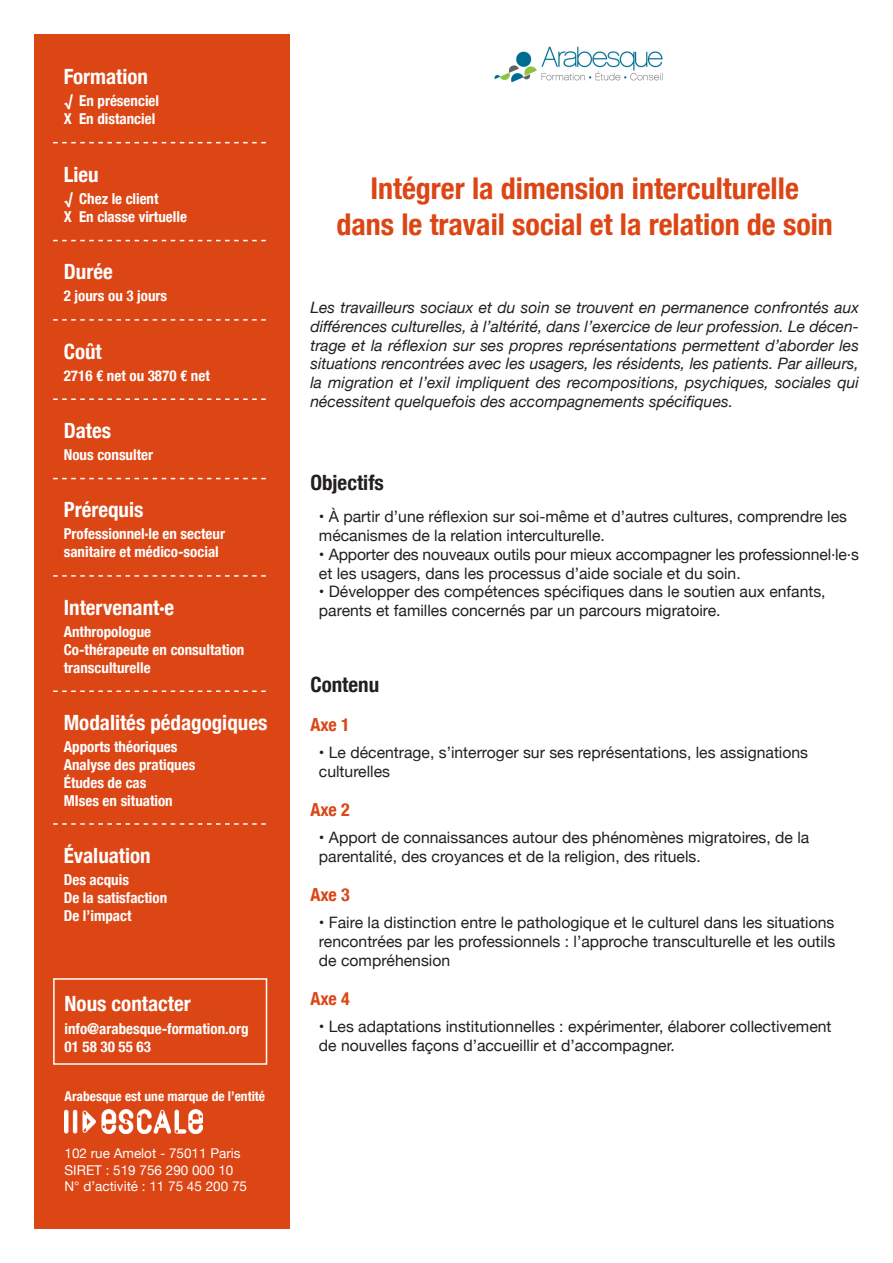
<style>
.page{position:relative;width:893px;height:1263px;background:#fff}
.page>*{position:absolute;margin:0;border:0;box-sizing:border-box;transform-origin:0 0}
.titre_orange{font:700 condensed 30px "Helvetica Neue";color:#dc4514}
.cartouche-titre{font:700 condensed 21px "Helvetica Neue";color:#fff}
.txt_titre-objectif{font:700 condensed 21px "Helvetica Neue";color:#231f20}
.txt_titre_contenu{font:700 condensed 21px "Helvetica Neue";color:#231f20}
.txt_axes{font:700 condensed 18px "Helvetica Neue";letter-spacing:-.005em;color:#dc4514}
.txt_courant_2{font:15.75px/18.9px "Helvetica Neue";color:#231f20}
.txt_courant-intro{font:italic 15.75px/18.9px "Helvetica Neue";color:#231f20;text-align:justify}
.cartouche{font:700 condensed 15px/18px "Helvetica Neue";color:#fff}
.adresse-blanc{font:13.5px "Helvetica Neue";color:#fff}
.adresse-blanc-2{font:700 condensed 13.5px "Helvetica Neue";color:#fff}
</style>
<div class="page">
<div style="left:34px;top:34px;width:255px;height:1195px;background:#dc4514"></div>
<svg style="left:53px;top:142px;width:213px;height:1px"></svg>
<svg style="left:53px;top:240px;width:213px;height:1px"></svg>
<svg style="left:53px;top:319px;width:213px;height:2px"></svg>
<svg style="left:53px;top:398px;width:213px;height:2px"></svg>
<svg style="left:53px;top:478px;width:213px;height:1px"></svg>
<svg style="left:53px;top:575px;width:213px;height:2px"></svg>
<svg style="left:53px;top:690px;width:213px;height:2px"></svg>
<svg style="left:53px;top:823px;width:213px;height:2px"></svg>
<img style="left:494px;top:46px;width:169px;height:37px">
<img style="left:65px;top:1109px;width:137px;height:25px">
<div style="left:53px;top:978px;width:214px;height:87px;border:2px solid #fff"></div>
<p class="cartouche-titre" style="left:64px;top:59px;width:86px">Formation</p>
<p class="cartouche" style="left:79px;top:91px;width:81px">En présenciel</p>
<p class="cartouche" style="left:64px;top:109px;width:93px">X En distanciel</p>
<p class="cartouche-titre" style="left:64px;top:157px;width:36px">Lieu</p>
<p class="cartouche" style="left:79px;top:189px;width:81px">Chez le client</p>
<p class="cartouche" style="left:64px;top:207px;width:125px">X En classe virtuelle</p>
<p class="cartouche-titre" style="left:64px;top:254px;width:50px">Durée</p>
<p class="cartouche" style="left:64px;top:286px;width:105px">2 jours ou 3 jours</p>
<p class="cartouche-titre" style="left:64px;top:334px;width:40px">Coût</p>
<p class="cartouche" style="left:64px;top:365px;width:148px">2716 € net ou 3870 € net</p>
<p class="cartouche-titre" style="left:64px;top:413px;width:49px">Dates</p>
<p class="cartouche" style="left:64px;top:445px;width:91px">Nous consulter</p>
<p class="cartouche-titre" style="left:64px;top:492px;width:81px">Prérequis</p>
<p class="cartouche" style="left:64px;top:524px;width:163px">Professionnel·le en secteur</p>
<p class="cartouche" style="left:64px;top:542px;width:157px">sanitaire et médico-social</p>
<p class="cartouche-titre" style="left:64px;top:590px;width:112px">Intervenant·e</p>
<p class="cartouche" style="left:64px;top:621px;width:89px">Anthropologue</p>
<p class="cartouche" style="left:64px;top:639px;width:182px">Co-thérapeute en consultation transculturelle</p>
<p class="cartouche-titre" style="left:64px;top:705px;width:205px">Modalités pédagogiques</p>
<p class="cartouche" style="left:64px;top:736px;width:115px">Apports théoriques</p>
<p class="cartouche" style="left:64px;top:754px;width:133px">Analyse des pratiques</p>
<p class="cartouche" style="left:64px;top:772px;width:84px">Études de cas</p>
<p class="cartouche" style="left:64px;top:790px;width:111px">MIses en situation</p>
<p class="cartouche-titre" style="left:64px;top:838px;width:89px">Évaluation</p>
<p class="cartouche" style="left:64px;top:869px;width:67px">Des acquis</p>
<p class="cartouche" style="left:64px;top:887px;width:105px">De la satisfaction</p>
<p class="cartouche" style="left:64px;top:905px;width:69px">De l’impact</p>
<p class="cartouche-titre" style="left:65px;top:986px;width:128px">Nous contacter</p>
<p class="cartouche" style="left:65px;top:1018px;width:186px">info@arabesque-formation.org</p>
<p class="cartouche" style="left:65px;top:1036px;width:88px">01 58 30 55 63</p>
<p class="adresse-blanc-2" style="left:65px;top:1085px;width:202px">Arabesque est une marque de l’entité</p>
<p class="adresse-blanc" style="left:65px;top:1144px;width:178px">102 rue Amelot - 75011 Paris</p>
<p class="adresse-blanc" style="left:65px;top:1160px;width:170px">SIRET : 519 756 290 000 10</p>
<p class="adresse-blanc" style="left:65px;top:1176px;width:184px">N° d’activité : 11 75 45 200 75</p>
<p class="titre_orange" style="left:370px;top:163px;width:430px">Intégrer la dimension interculturelle</p>
<p class="titre_orange" style="left:336px;top:199px;width:498px">dans le travail social et la relation de soin</p>
<p class="txt_courant-intro" style="left:310px;top:299px;width:550px">Les travailleurs sociaux et du soin se trouvent en permanence confrontés aux différences culturelles, à l’altérité, dans l’exercice de leur profession. Le décen&shy;trage et la réflexion sur ses propres représentations permettent d’aborder les situations rencontrées avec les usagers, les résidents, les patients. Par ailleurs, la migration et l’exil impliquent des recompositions, psychiques, sociales qui nécessitent quelquefois des accompagnements spécifiques.</p>
<p class="txt_titre-objectif" style="left:310px;top:465px;width:75px">Objectifs</p>
<p class="txt_courant_2" style="left:319px;top:508px;width:530px">• À partir d’une réflexion sur soi-même et d’autres cultures, comprendre les mécanismes de la relation interculturelle.</p>
<p class="txt_courant_2" style="left:319px;top:545px;width:542px">• Apporter des nouveaux outils pour mieux accompagner les professionnel·le·s et les usagers, dans les processus d’aide sociale et du soin.</p>
<p class="txt_courant_2" style="left:319px;top:583px;width:508px">• Développer des compétences spécifiques dans le soutien aux enfants, parents et familles concernés par un parcours migratoire.</p>
<p class="txt_titre_contenu" style="left:310px;top:667px;width:70px">Contenu</p>
<p class="txt_axes" style="left:310px;top:709px;width:41px">Axe 1</p>
<p class="txt_courant_2" style="left:319px;top:744px;width:491px">• Le décentrage, s’interroger sur ses représentations, les assignations</p>
<p class="txt_courant_2" style="left:319px;top:763px;width:73px">culturelles</p>
<p class="txt_axes" style="left:310px;top:794px;width:41px">Axe 2</p>
<p class="txt_courant_2" style="left:319px;top:829px;width:492px">• Apport de connaissances autour des phénomènes migratoires, de la parentalité, des croyances et de la religion, des rituels.</p>
<p class="txt_axes" style="left:310px;top:879px;width:41px">Axe 3</p>
<p class="txt_courant_2" style="left:319px;top:914px;width:518px">• Faire la distinction entre le pathologique et le culturel dans les situations rencontrées par les professionnels : l’approche transculturelle et les outils</p>
<p class="txt_courant_2" style="left:319px;top:952px;width:133px">de compréhension</p>
<p class="txt_axes" style="left:310px;top:983px;width:41px">Axe 4</p>
<p class="txt_courant_2" style="left:319px;top:1018px;width:514px">• Les adaptations institutionnelles : expérimenter, élaborer collectivement</p>
<p class="txt_courant_2" style="left:319px;top:1037px;width:357px">de nouvelles façons d’accueillir et d’accompagner.</p>
</div>
